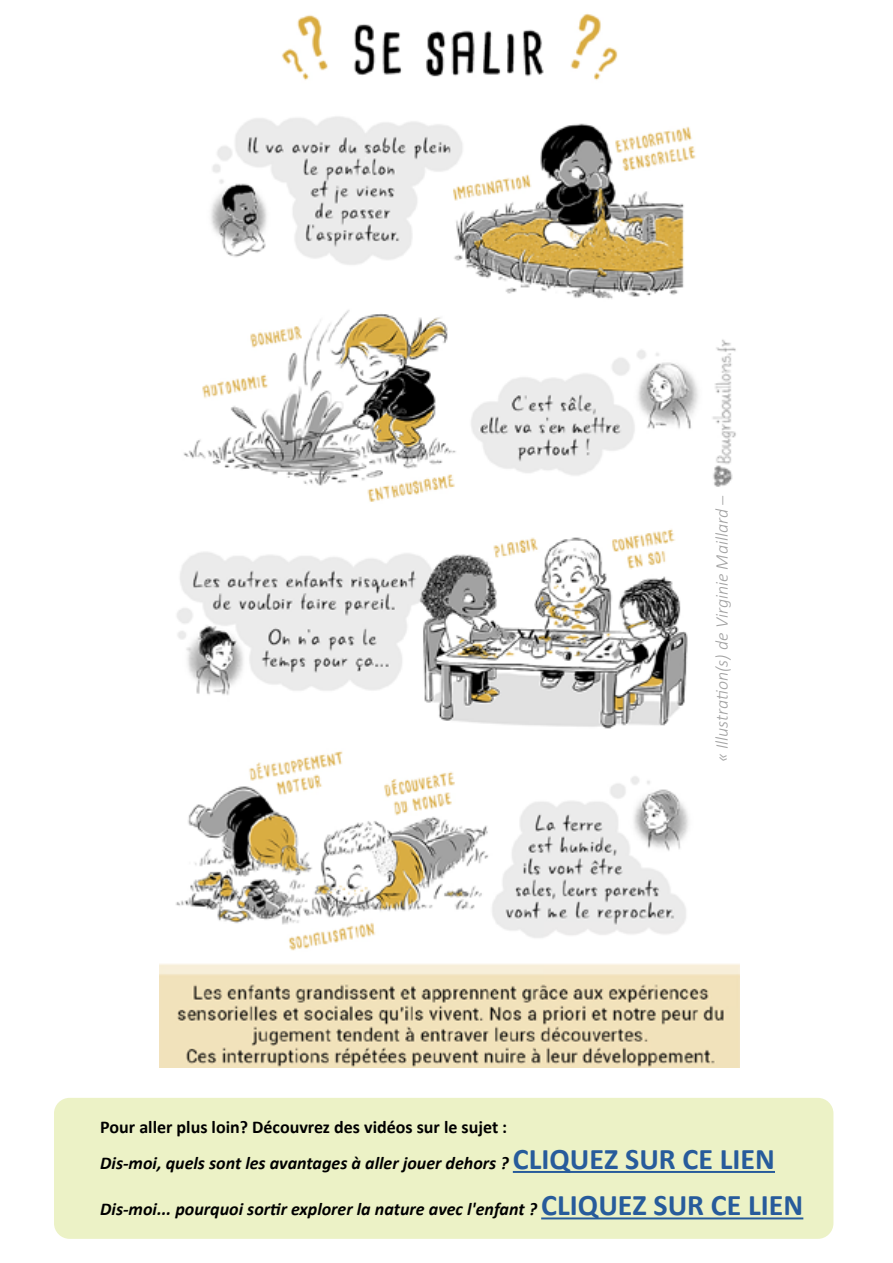
<style>
.page{position:relative;width:893px;height:1263px;background:#fff}
.page>*{position:absolute;margin:0;border:0;box-sizing:border-box;transform-origin:0 0}
.t1{font:700 18px/35.5px "Calibri";color:#000}
.t2{font:italic 700 18px "Calibri";color:#000}
.t3{font:italic 300 18px "Calibri";letter-spacing:-.005em;color:#a2a2a2}
.s1{font-style:italic}
.s2{font-size:30px;color:#275b9b}
.s3{font-style:normal;font-size:30px;color:#275b9b}
</style>
<div class="page">
<img style="left:160px;top:13px;width:580px;height:1054px">
<div style="left:54px;top:1098px;width:779px;height:141px;background:#ecf2c6;border-radius:16px"></div>
<hr style="left:513px;top:1171px;width:262px;height:2px;background:#275b9b">
<hr style="left:541px;top:1217px;width:262px;height:2px;background:#275b9b">
<p class="t3" style="left:711px;top:762px;width:268px;rotate:-90deg">« Illustration(s) de Virginie Maillard –</p>
<p class="t1" style="left:100px;top:1109px;width:676px">Pour aller plus loin? Découvrez des vidéos sur le sujet :<br><span class="s1">Dis-moi, quels sont les avantages à aller jouer dehors ?</span> <span class="s2">CLIQUEZ SUR CE LIEN</span></p>
<p class="t2" style="left:100px;top:1196px;width:705px">Dis-moi... pourquoi sortir explorer la nature avec l'enfant ? <span class="s3">CLIQUEZ SUR CE LIEN</span></p>
</div>
